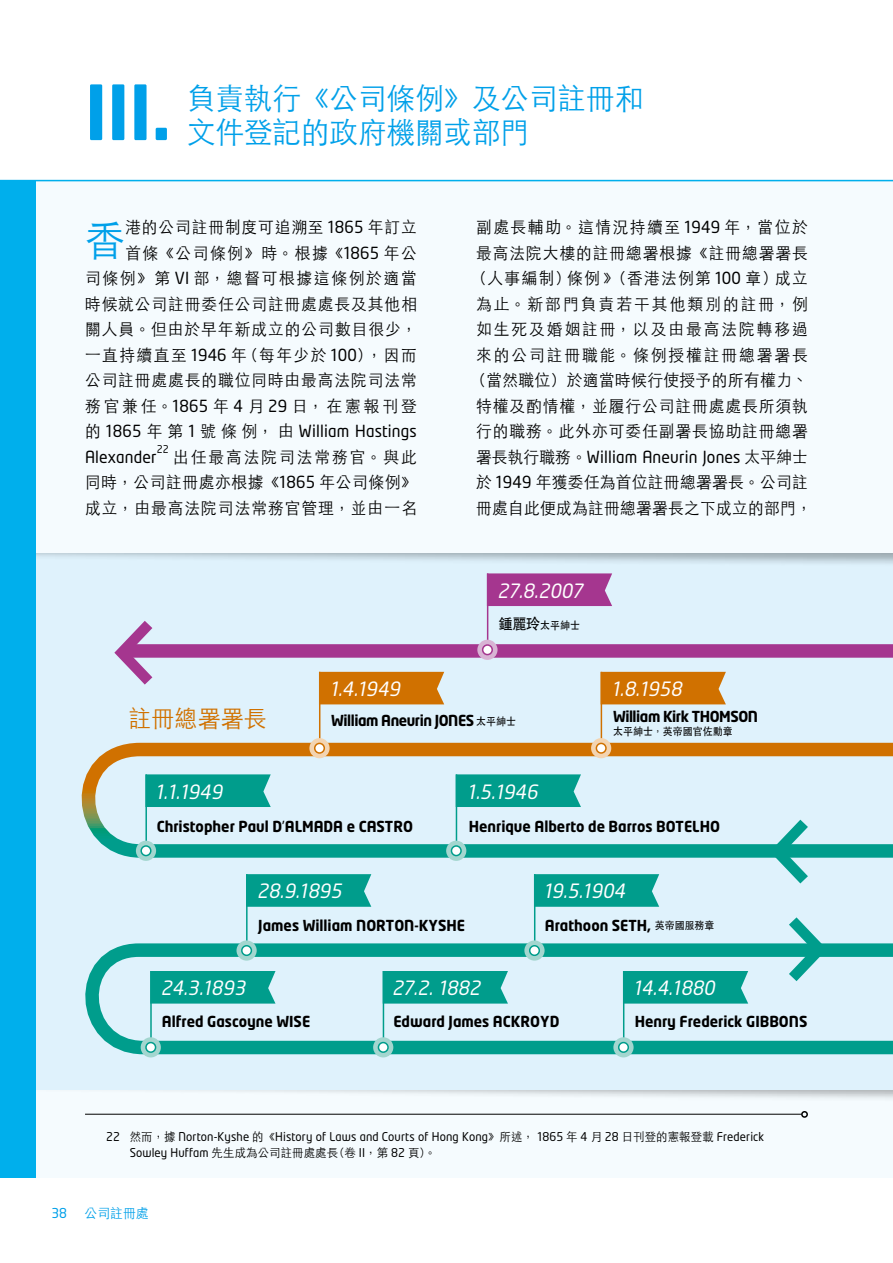
<style>
.page{position:relative;width:893px;height:1263px;background:#fff}
.page>*{position:absolute;margin:0;border:0;box-sizing:border-box;transform-origin:0 0}
.t1{font:700 75px "Neo Tech";color:#00a0e9;scale:.95 1}
.frist_text{font:300 42px "ST Heiti TC";color:#00a0e9;scale:.95 1}
.t2{font:300 30px "ST Heiti TC";color:#00a0e9;scale:.95 1}
.Body_text{font:300 24px "ST Heiti TC";letter-spacing:.01em;color:#d07100;scale:.95 1}
.Body_text-2{font:italic 19.5px "Neo Tech";color:#fff;scale:.95 1}
.frist_text-2{font:300 16.5px/25.5px "ST Heiti TC";letter-spacing:.065em;color:#000;text-align:justify;scale:.95 1}
.frist_text-3{font:16.5px "Neo Tech";letter-spacing:.01em;color:#000;scale:.95 1}
.frist_text-4{font:300 16.5px "ST Heiti TC";letter-spacing:.095em;color:#000;scale:.95 1}
.frist_text-5{font:300 16.5px "ST Heiti TC";letter-spacing:.19em;color:#000;scale:.95 1}
.frist_text-6{font:300 16.5px "ST Heiti TC";letter-spacing:.11em;color:#000;scale:.95 1}
.frist_text-7{font:300 16.5px "ST Heiti TC";letter-spacing:.1em;color:#000;scale:.95 1}
.Body_text-3{font:700 15px "Neo Tech";color:#000;scale:.95 1}
.Body_text-4{font:700 15px "Neo Tech";letter-spacing:-.03em;color:#000;scale:.95 1}
.t3{font:300 13.5px "ST Heiti TC";color:#00a0e9;scale:.95 1}
.t4{font:13.5px "Neo Tech";color:#00a0e9;scale:.95 1}
.Note{font:12px/16.5px "Neo Tech";letter-spacing:.01em;color:#000;scale:.95 1}
.Body_text-5{font:500 10.5px "ST Heiti TC";color:#000;scale:.95 1}
.frist_text-8{font:10.5px "Neo Tech";color:#000;scale:.95 1}
.s1{font-family:"Neo Tech";font-weight:400}
.s2{font-family:"ST Heiti TC";font-weight:300}
.s3{font-size:15px}
.s4{font-family:"ST Heiti TC";font-weight:500;font-size:10.5px}
.s5{font-weight:400}
</style>
<div class="page">
<div style="left:0;top:181px;width:893px;height:997px;background:#f5fbfe"></div>
<div style="left:0;top:654px;width:893px;height:448px;background:#000;opacity:.3"></div>
<div style="left:0;top:553px;width:893px;height:536px;background:#dff2fc"></div>
<div style="left:0;top:250px;width:893px;height:317px;background:#000;opacity:.3"></div>
<div style="left:0;top:180px;width:893px;height:373px;background:#f5fbfe"></div>
<div style="left:0;top:181px;width:35px;height:997px;background:#00afec"></div>
<svg style="left:0;top:179px;width:893px;height:4px"></svg>
<hr style="left:85px;top:1114px;width:717px;height:1px;background:#000">
<div style="left:801px;top:1111px;width:7px;height:7px;border:2px solid #000;border-radius:50%"></div>
<svg style="left:81px;top:637px;width:812px;height:421px"></svg>
<div style="left:457px;top:774px;width:124px;height:33px;background:#009d8c"></div>
<hr style="left:456px;top:774px;width:1px;height:75px;background:#009d8c">
<div style="left:446px;top:841px;width:20px;height:20px;background:#a3d6cf;border-radius:50%"></div>
<div style="left:451px;top:846px;width:10px;height:9px;background:#fff;border-radius:50%"></div>
<div style="left:451px;top:845px;width:11px;height:11px;border:2px solid #009d8c;border-radius:50%"></div>
<div style="left:147px;top:774px;width:124px;height:33px;background:#009d8c"></div>
<hr style="left:145px;top:774px;width:2px;height:75px;background:#009d8c">
<div style="left:136px;top:841px;width:20px;height:20px;background:#a3d6cf;border-radius:50%"></div>
<div style="left:141px;top:846px;width:10px;height:9px;background:#fff;border-radius:50%"></div>
<div style="left:140px;top:845px;width:12px;height:11px;border:2px solid #009d8c;border-radius:50%"></div>
<svg style="left:248px;top:874px;width:123px;height:33px;background:#08a090"></svg>
<hr style="left:246px;top:874px;width:2px;height:75px;background:#009d8c">
<svg style="left:236px;top:940px;width:21px;height:21px"></svg>
<div style="left:242px;top:946px;width:9px;height:9px;background:#fff;border-radius:50%"></div>
<div style="left:241px;top:945px;width:11px;height:11px;border:2px solid #009d8c;border-radius:50%"></div>
<svg style="left:535px;top:874px;width:124px;height:33px;background:#08a090"></svg>
<hr style="left:534px;top:874px;width:1px;height:75px;background:#009d8c">
<svg style="left:524px;top:940px;width:21px;height:21px"></svg>
<div style="left:530px;top:946px;width:9px;height:9px;background:#fff;border-radius:50%"></div>
<div style="left:529px;top:945px;width:11px;height:11px;border:2px solid #009d8c;border-radius:50%"></div>
<div style="left:624px;top:971px;width:124px;height:32px;background:#009d8c"></div>
<hr style="left:623px;top:971px;width:1px;height:75px;background:#009d8c">
<div style="left:613px;top:1037px;width:21px;height:20px;background:#a3d6cf;border-radius:50%"></div>
<div style="left:619px;top:1042px;width:9px;height:10px;background:#fff;border-radius:50%"></div>
<div style="left:618px;top:1042px;width:11px;height:11px;border:2px solid #009d8c;border-radius:50%"></div>
<div style="left:384px;top:971px;width:124px;height:32px;background:#009d8c"></div>
<hr style="left:383px;top:971px;width:1px;height:75px;background:#009d8c">
<div style="left:373px;top:1037px;width:20px;height:20px;background:#a3d6cf;border-radius:50%"></div>
<div style="left:378px;top:1042px;width:10px;height:10px;background:#fff;border-radius:50%"></div>
<div style="left:378px;top:1042px;width:11px;height:11px;border:2px solid #009d8c;border-radius:50%"></div>
<div style="left:152px;top:971px;width:123px;height:32px;background:#009d8c"></div>
<hr style="left:150px;top:971px;width:2px;height:75px;background:#009d8c">
<div style="left:141px;top:1037px;width:20px;height:20px;background:#a3d6cf;border-radius:50%"></div>
<div style="left:146px;top:1042px;width:10px;height:10px;background:#fff;border-radius:50%"></div>
<div style="left:145px;top:1042px;width:11px;height:11px;border:2px solid #009d8c;border-radius:50%"></div>
<svg style="left:778px;top:906px;width:56px;height:86px"></svg>
<svg style="left:763px;top:808px;width:56px;height:87px"></svg>
<svg style="left:107px;top:621px;width:56px;height:75px"></svg>
<div style="left:602px;top:672px;width:124px;height:32px;background:#d07100"></div>
<hr style="left:601px;top:672px;width:1px;height:75px;background:#d07100">
<div style="left:591px;top:738px;width:20px;height:20px;background:#f3d4b1;border-radius:50%"></div>
<div style="left:596px;top:743px;width:10px;height:10px;background:#fff;border-radius:50%"></div>
<div style="left:596px;top:743px;width:11px;height:11px;border:2px solid #d07100;border-radius:50%"></div>
<div style="left:320px;top:672px;width:124px;height:32px;background:#d07100"></div>
<hr style="left:319px;top:672px;width:1px;height:75px;background:#d07100">
<div style="left:309px;top:738px;width:21px;height:20px;background:#f3d4b1;border-radius:50%"></div>
<div style="left:315px;top:743px;width:9px;height:10px;background:#fff;border-radius:50%"></div>
<div style="left:314px;top:743px;width:11px;height:11px;border:2px solid #d07100;border-radius:50%"></div>
<div style="left:488px;top:573px;width:124px;height:33px;background:#a5368f"></div>
<hr style="left:487px;top:573px;width:1px;height:75px;background:#a5368f">
<div style="left:477px;top:640px;width:20px;height:20px;background:#d8b3d4;border-radius:50%"></div>
<div style="left:483px;top:645px;width:9px;height:10px;background:#fff;border-radius:50%"></div>
<div style="left:482px;top:644px;width:11px;height:11px;border:2px solid #a5368f;border-radius:50%"></div>
<p class="t1" style="left:85px;top:81px;width:92px">III.</p>
<p class="t2" style="left:187px;top:72px;width:481px">負責執行《公司條例》及公司註冊和</p>
<p class="t2" style="left:187px;top:107px;width:361px">文件登記的政府機關或部門</p>
<p class="frist_text" style="left:85px;top:203px;width:43px">香</p>
<p class="frist_text-2" style="left:125px;top:213px;width:308px">港的公司註冊制度可追溯至 <span class="s1">1865</span> 年訂立</p>
<p class="frist_text-7" style="left:125px;top:238px;width:308px">首條《公司條例》時。根據《<span class="s1">1865</span> 年公</p>
<p class="frist_text-6" style="left:85px;top:264px;width:351px">司條例》第 <span class="s1">VI</span> 部，總督可根據這條例於適當</p>
<p class="frist_text-2" style="left:85px;top:289px;width:351px">時候就公司註冊委任公司註冊處處長及其他相</p>
<p class="frist_text-2" style="left:85px;top:315px;width:351px">關人員。但由於早年新成立的公司數目很少，</p>
<p class="frist_text-4" style="left:85px;top:340px;width:351px">一直持續直至 <span class="s1">1946</span> 年（每年少於 <span class="s1">100</span>），因而</p>
<p class="frist_text-2" style="left:85px;top:366px;width:351px">公司註冊處處長的職位同時由最高法院司法常</p>
<p class="frist_text-5" style="left:85px;top:391px;width:351px">務官兼任。<span class="s1">1865</span> 年 <span class="s1">4</span> 月 <span class="s1">29</span> 日，在憲報刊登</p>
<p class="frist_text-3" style="left:85px;top:423px;width:351px"><span class="s2">的</span> 1865 <span class="s2">年第</span> 1 <span class="s2">號條例，由</span> William Hastings</p>
<p class="frist_text-3" style="left:85px;top:448px;width:77px">Alexander</p>
<p class="frist_text-8" style="left:157px;top:444px;width:14px">22</p>
<p class="frist_text-2" style="left:85px;top:442px;width:351px;text-indent:88px">出任最高法院司法常務官。與此同時，公司註冊處亦根據《<span class="s1">1865</span> 年公司條例》成立，由最高法院司法常務官管理，並由一名</p>
<p class="frist_text-2" style="left:470px;top:213px;width:361px;text-align:center">副處長輔助。這情況持續至 <span class="s1">1949</span> 年，當位於最高法院大樓的註冊總署根據《註冊總署署長（人事編制）條例》（香港法例第 <span class="s1">100</span> 章）成立為止。新部門負責若干其他類別的註冊，例如生死及婚姻註冊，以及由最高法院轉移過來的公司註冊職能。條例授權註冊總署署長（當然職位）於適當時候行使授予的所有權力、特權及酌情權，並履行公司註冊處處長所須執行的職務。此外亦可委任副署長協助註冊總署署長執行職務。<span class="s1">William Aneurin Jones</span> 太平紳士於 <span class="s1">1949</span> 年獲委任為首位註冊總署署長。公司註冊處自此便成為註冊總署署長之下成立的部門，</p>
<p class="Body_text-2" style="left:497px;top:581px;width:95px">27.8.2007</p>
<p class="Body_text-5" style="left:499px;top:619px;width:87px"><span class="s3">鍾麗玲</span>太平紳士</p>
<p class="Body_text" style="left:129px;top:698px;width:147px">註冊總署署長</p>
<p class="Body_text-2" style="left:330px;top:679px;width:79px">1.4.1949</p>
<p class="Body_text-4" style="left:331px;top:714px;width:196px">William Aneurin JONES <span class="s4">太平紳士</span></p>
<p class="Body_text-4" style="left:613px;top:710px;width:154px">William Kirk THOMSON</p>
<p class="Body_text-5" style="left:613px;top:726px;width:127px">太平紳士，英帝國官佐勳章</p>
<p class="Body_text-2" style="left:612px;top:679px;width:79px">1.8.1958</p>
<p class="Body_text-2" style="left:156px;top:782px;width:76px">1.1.1949</p>
<p class="Body_text-3" style="left:157px;top:820px;width:271px">Christopher Paul D<span class="s5">’</span>ALMADA e CASTRO</p>
<p class="Body_text-2" style="left:468px;top:782px;width:79px">1.5.1946</p>
<p class="Body_text-3" style="left:469px;top:820px;width:266px">Henrique Alberto de Barros BOTELHO</p>
<p class="Body_text-2" style="left:257px;top:882px;width:94px">28.9.1895</p>
<p class="Body_text-3" style="left:258px;top:919px;width:219px">James William NORTON-KYSHE</p>
<p class="Body_text-2" style="left:544px;top:882px;width:91px">19.5.1904</p>
<p class="Body_text-3" style="left:545px;top:919px;width:180px">Arathoon SETH, <span class="s4">英帝國服務章</span></p>
<p class="Body_text-2" style="left:161px;top:978px;width:94px">24.3.1893</p>
<p class="Body_text-3" style="left:162px;top:1015px;width:158px">Alfred Gascoyne WISE</p>
<p class="Body_text-2" style="left:392px;top:978px;width:98px">27.2. 1882</p>
<p class="Body_text-3" style="left:393px;top:1015px;width:176px">Edward James ACKROYD</p>
<p class="Body_text-2" style="left:633px;top:978px;width:91px">14.4.1880</p>
<p class="Body_text-3" style="left:635px;top:1015px;width:183px">Henry Frederick GIBBONS</p>
<p class="Note" style="left:130px;top:1129px;width:669px;text-indent:-23px">22 <span class="s2">然而，據</span> Norton-Kyshe <span class="s2">的《</span>History of Laws and Courts of Hong Kong<span class="s2">》所述，</span> 1865 <span class="s2">年</span> 4 <span class="s2">月</span> 28 <span class="s2">日刊登的憲報登載</span> Frederick<br>Sowley Huffam <span class="s2">先生成為公司註冊處處長（卷</span> II<span class="s2">，第</span> 82 <span class="s2">頁）。</span></p>
<p class="t4" style="left:52px;top:1207px;width:18px">38</p>
<p class="t3" style="left:85px;top:1202px;width:69px">公司註冊處</p>
</div>
